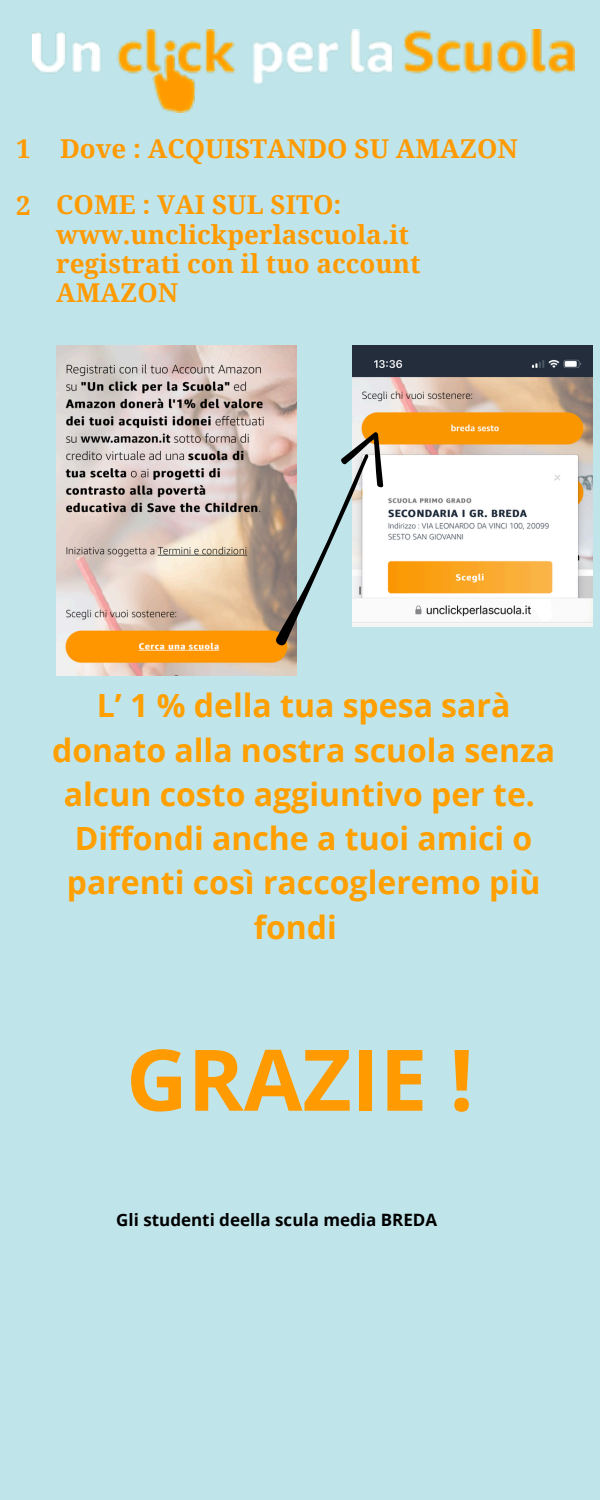
<style>
.page{position:relative;width:600px;height:1500px;background:#bfe5eb}
.page>*{position:absolute;margin:0;border:0;box-sizing:border-box;transform-origin:0 0}
.t1{font:700 85px "Open Sans";color:#ff9a00}
.t2{font:700 32px/44.2px "Open Sans";color:#ff9f00;text-align:center}
.t3{font:700 26px/29.2px "Noto Serif";color:#ff9a00}
.t4{font:700 17px "Open Sans";color:#000}
</style>
<div class="page">
<img style="left:33px;top:30px;width:542px;height:83px">
<img style="left:353px;top:346px;width:240px;height:280px">
<img style="left:56px;top:346px;width:240px;height:329px">
<svg style="left:273px;top:423px;width:131px;height:226px"></svg>
<h3 class="t3" style="left:16px;top:134px;width:16px">1</h3>
<p class="t3" style="left:60px;top:134px;width:460px">Dove : ACQUISTANDO SU AMAZON</p>
<p class="t3" style="left:16px;top:191px;width:16px">2</p>
<p class="t3" style="left:56px;top:190px;width:366px">COME : VAI SUL SITO: www.unclickperlascuola.it registrati con il tuo account<br>AMAZON</p>
<p class="t2" style="left:52px;top:683px;width:505px">L’ 1 % della tua spesa sarà donato alla nostra scuola senza alcun costo aggiuntivo per te.<br>Diffondi anche a tuoi amici o parenti così raccogleremo più fondi</p>
<h2 class="t1" style="left:126px;top:1020px;width:349px">GRAZIE !</h2>
<h1 class="t4" style="left:116px;top:1208px;width:322px">Gli studenti deella scula media BREDA</h1>
</div>
